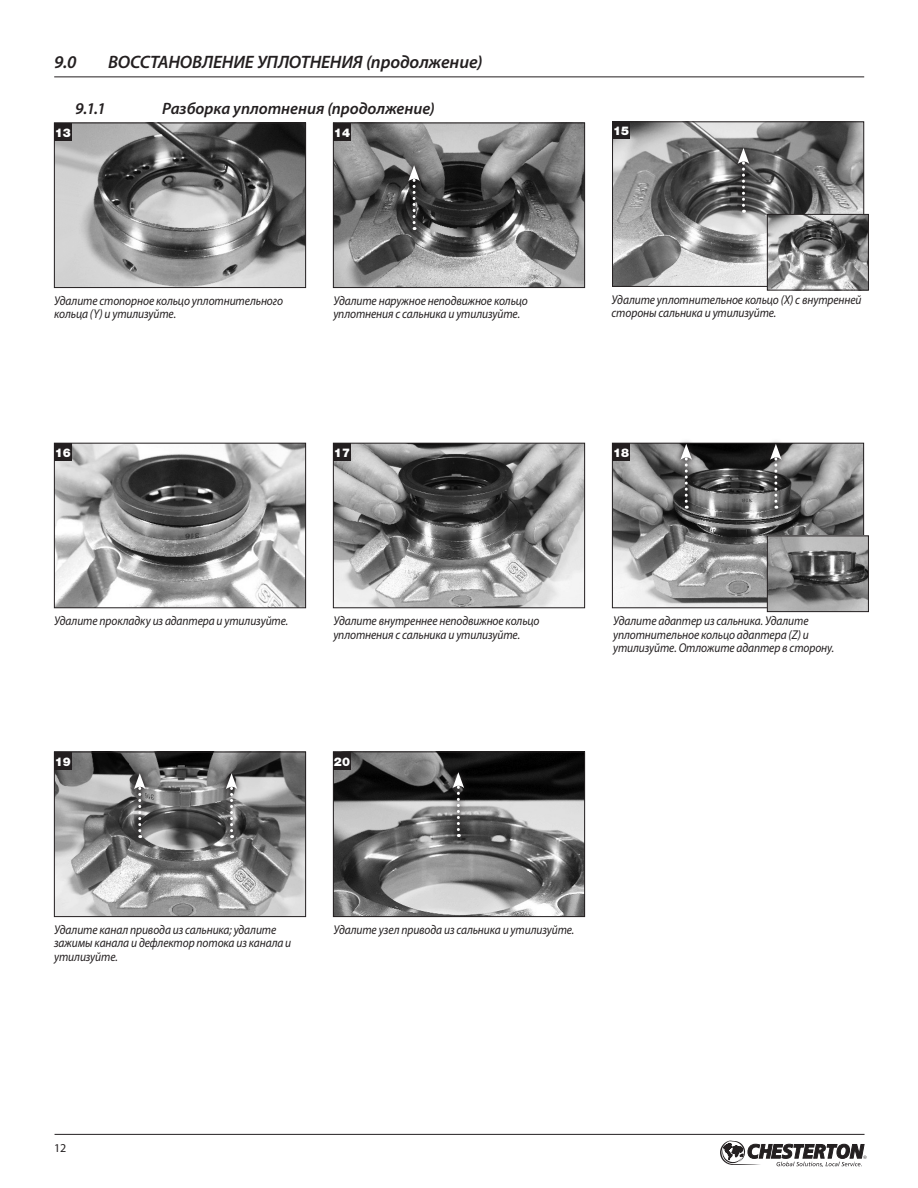
<style>
.page{position:relative;width:918px;height:1188px;background:#fff}
.page>*{position:absolute;margin:0;border:0;box-sizing:border-box;transform-origin:0 0}
.section_head{font:italic 600 18px "Myriad Pro";letter-spacing:-.005em;color:#231f20}
.Subhead{font:italic 600 16.5px "Myriad Pro";color:#231f20}
.ImageCations{font:italic 12.75px/13.5px "Myriad Pro";letter-spacing:-.01em;color:#231f20;scale:.9 1}
.t1{font:900 12px "Helvetica Neue LT Std";color:#fff}
.t2{font:12px "Myriad Pro";color:#231f20}
</style>
<div class="page">
<hr style="left:55px;top:1134px;width:810px;height:1px;background:#231f20">
<svg style="left:720px;top:1140px;width:147px;height:27px"></svg>
<img style="left:335px;top:754px;width:248px;height:161px">
<div style="left:333px;top:752px;width:252px;height:165px;border:1px solid #231f20"></div>
<img style="left:56px;top:754px;width:248px;height:161px">
<div style="left:54px;top:752px;width:252px;height:165px;border:1px solid #231f20"></div>
<div style="left:54px;top:752px;width:18px;height:18px;background:#231f20"></div>
<img style="left:614px;top:445px;width:248px;height:161px">
<div style="left:612px;top:443px;width:252px;height:165px;border:1px solid #231f20"></div>
<div style="left:612px;top:443px;width:18px;height:18px;background:#231f20"></div>
<img style="left:335px;top:125px;width:248px;height:161px">
<div style="left:333px;top:123px;width:252px;height:165px;border:1px solid #231f20"></div>
<div style="left:333px;top:123px;width:18px;height:18px;background:#231f20"></div>
<div style="left:333px;top:752px;width:18px;height:18px;background:#231f20"></div>
<img style="left:614px;top:123px;width:248px;height:162px">
<div style="left:612px;top:121px;width:252px;height:166px;border:1px solid #231f20"></div>
<div style="left:612px;top:121px;width:18px;height:18px;background:#231f20"></div>
<img style="left:56px;top:445px;width:248px;height:161px">
<div style="left:54px;top:443px;width:252px;height:165px;border:1px solid #231f20"></div>
<div style="left:54px;top:443px;width:18px;height:18px;background:#231f20"></div>
<img style="left:335px;top:445px;width:248px;height:161px">
<div style="left:333px;top:443px;width:252px;height:165px;border:1px solid #231f20"></div>
<div style="left:333px;top:443px;width:18px;height:18px;background:#231f20"></div>
<img style="left:56px;top:125px;width:248px;height:161px">
<div style="left:54px;top:123px;width:252px;height:165px;border:1px solid #231f20"></div>
<div style="left:54px;top:123px;width:18px;height:18px;background:#231f20"></div>
<hr style="left:54px;top:76px;width:810px;height:1px;background:#231f20">
<img style="left:769px;top:216px;width:98px;height:73px">
<div style="left:767px;top:214px;width:102px;height:77px;border:1px solid #231f20"></div>
<img style="left:769px;top:537px;width:98px;height:73px">
<div style="left:767px;top:535px;width:102px;height:77px;border:1px solid #231f20"></div>
<svg style="left:402px;top:159px;width:24px;height:77px"></svg>
<svg style="left:408px;top:165px;width:12px;height:65px"></svg>
<svg style="left:731px;top:142px;width:25px;height:77px"></svg>
<svg style="left:738px;top:148px;width:11px;height:65px"></svg>
<svg style="left:674px;top:441px;width:25px;height:74px"></svg>
<svg style="left:680px;top:444px;width:12px;height:65px"></svg>
<svg style="left:763px;top:441px;width:25px;height:74px"></svg>
<svg style="left:770px;top:444px;width:12px;height:65px"></svg>
<svg style="left:446px;top:766px;width:25px;height:77px"></svg>
<svg style="left:453px;top:772px;width:11px;height:65px"></svg>
<svg style="left:127px;top:767px;width:25px;height:77px"></svg>
<svg style="left:134px;top:773px;width:12px;height:65px"></svg>
<svg style="left:219px;top:767px;width:25px;height:77px"></svg>
<svg style="left:226px;top:773px;width:11px;height:65px"></svg>
<p class="section_head" style="left:54px;top:50px;width:24px">9.0</p>
<p class="section_head" style="left:108px;top:50px;width:376px">ВОССТАНОВЛЕНИЕ УПЛОТНЕНИЯ (продолжение)</p>
<p class="Subhead" style="left:75px;top:98px;width:32px">9.1.1</p>
<p class="Subhead" style="left:162px;top:98px;width:274px">Разборка уплотнения (продолжение)</p>
<p class="t1" style="left:55px;top:125px;width:18px">13</p>
<p class="t1" style="left:334px;top:125px;width:18px">14</p>
<p class="t1" style="left:613px;top:124px;width:18px">15</p>
<p class="ImageCations" style="left:54px;top:294px;width:256px">Удалите стопорное кольцо уплотнительного кольца (Y) и утилизуйте.</p>
<p class="ImageCations" style="left:333px;top:294px;width:218px">Удалите наружное неподвижное кольцо уплотнения с сальника и утилизуйте.</p>
<p class="ImageCations" style="left:612px;top:293px;width:279px">Удалите уплотнительное кольцо (X) с внутренней стороны сальника и утилизуйте.</p>
<p class="t1" style="left:55px;top:445px;width:18px">16</p>
<p class="t1" style="left:334px;top:445px;width:18px">17</p>
<p class="t1" style="left:613px;top:445px;width:18px">18</p>
<p class="ImageCations" style="left:54px;top:614px;width:262px">Удалите прокладку из адаптера и утилизуйте.</p>
<p class="ImageCations" style="left:333px;top:614px;width:231px">Удалите внутреннее неподвижное кольцо уплотнения с сальника и утилизуйте.</p>
<p class="t1" style="left:55px;top:754px;width:18px">19</p>
<p class="t1" style="left:334px;top:754px;width:18px">20</p>
<p class="ImageCations" style="left:613px;top:614px;width:247px">Удалите адаптер из сальника. Удалите уплотнительное кольцо адаптера (Z) и утилизуйте. Отложите адаптер в сторону.</p>
<p class="ImageCations" style="left:54px;top:923px;width:265px">Удалите канал привода из сальника; удалите зажимы канала и дефлектор потока из канала и утилизуйте.</p>
<p class="ImageCations" style="left:333px;top:923px;width:269px">Удалите узел привода из сальника и утилизуйте.</p>
<p class="t2" style="left:54px;top:1141px;width:14px">12</p>
</div>
